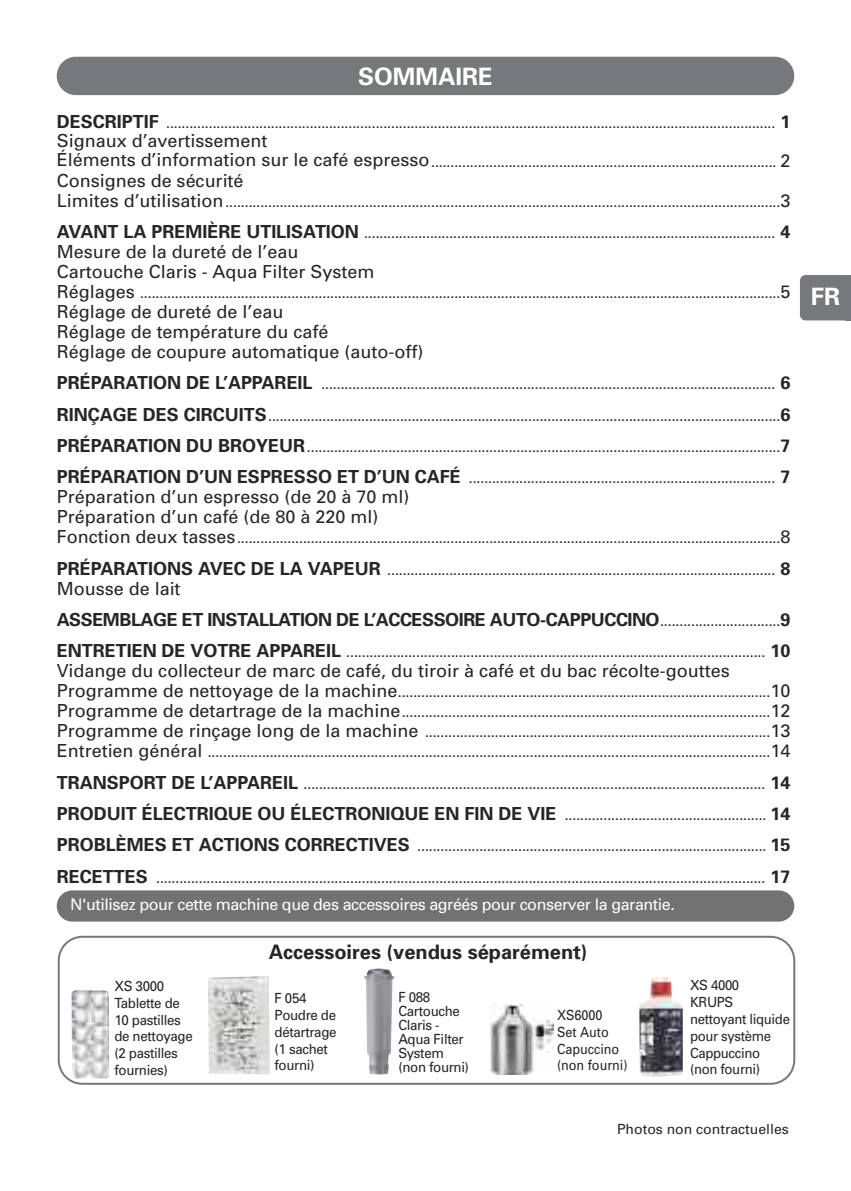
<style>
.page{position:relative;width:851px;height:1191px;background:#fff}
.page>*{position:absolute;margin:0;border:0;box-sizing:border-box;transform-origin:0 0}
.t1{font:700 24px "Univers";color:#fff}
.t2{font:700 20px "Univers";color:#272627}
.t3{font:18px/20px "Univers";color:#272627}
.t4{font:700 18px/31.4px "Univers";letter-spacing:-.025em;color:#272627}
.t5{font:16px "Univers";letter-spacing:-.025em;color:#fff}
.t6{font:14px/20px "Univers";letter-spacing:-.025em;color:#272627;text-align:justify}
.t7{font:14px/16.8px "Univers";letter-spacing:-.025em;color:#272627;scale:.95 1}
.t8{font:14px/16.8px "Univers";letter-spacing:-.025em;color:#272627;scale:.94 1}
.t9{font:14px/16.8px "Univers";color:#272627;scale:.9 1}
.t10{font:14px "Univers";color:#272627}
.s1{font-weight:700;font-size:18px}
.s2{font-size:18px}
.s3{font-weight:400}
.s4{font-weight:400;font-size:14px}
</style>
<div class="page">
<div style="left:845px;top:275px;width:5px;height:45px;background:#76787b"></div>
<div style="left:799px;top:275px;width:51px;height:45px;background:#76787b;border-radius:6px"></div>
<svg style="left:58px;top:935px;width:737px;height:149px"></svg>
<img style="left:639px;top:977px;width:44px;height:100px">
<img style="left:364px;top:968px;width:30px;height:106px">
<img style="left:71px;top:990px;width:38px;height:88px">
<img style="left:208px;top:976px;width:62px;height:98px">
<img style="left:489px;top:1004px;width:64px;height:70px">
<div style="left:57px;top:57px;width:737px;height:38px;background:#76787b;border-radius:19px"></div>
<div style="left:57px;top:890px;width:737px;height:31px;background:#737272;border-radius:16px"></div>
<h1 class="t1" style="left:358px;top:68px;width:136px">SOMMAIRE</h1>
<p class="t6" style="left:57px;top:114px;width:735px"><span class="s1">DESCRIPTIF</span> ............................................................................................................................................................. <span class="s1">1</span></p>
<p class="t3" style="left:57px;top:132px;width:212px">Signaux d’avertissement</p>
<p class="t6" style="left:57px;top:153px;width:735px"><span class="s2">Éléments d’information sur le café espresso</span>......................................................................................... <span class="s2">2</span></p>
<p class="t3" style="left:57px;top:172px;width:188px">Consignes de sécurité</p>
<p class="t6" style="left:57px;top:193px;width:735px"><span class="s2">Limites d’utilisation</span>...............................................................................................................................................<span class="s2">3</span></p>
<p class="t6" style="left:57px;top:224px;width:735px"><span class="s1">AVANT LA PREMIÈRE UTILISATION</span> .......................................................................................................... <span class="s1">4</span></p>
<p class="t3" style="left:57px;top:243px;width:319px">Mesure de la dureté de l’eau<br>Cartouche Claris - Aqua Filter System</p>
<p class="t6" style="left:57px;top:284px;width:735px"><span class="s2">Réglages</span> .....................................................................................................................................................................<span class="s2">5</span></p>
<p class="t3" style="left:57px;top:303px;width:368px">Réglage de dureté de l’eau<br>Réglage de température du café<br>Réglage de coupure automatique (auto-off)</p>
<p class="t6" style="left:57px;top:375px;width:735px"><span class="s1">PRÉPARATION DE L’APPAREIL</span> ..................................................................................................................... <span class="s1">6</span></p>
<p class="t6" style="left:57px;top:407px;width:735px"><span class="s1">RINÇAGE DES CIRCUITS</span>....................................................................................................................................<span class="s1">6</span></p>
<p class="t6" style="left:57px;top:438px;width:735px"><span class="s1">PRÉPARATION DU BROYEUR</span>..........................................................................................................................<span class="s1">7</span></p>
<p class="t6" style="left:57px;top:469px;width:735px"><span class="s1">PRÉPARATION D’UN ESPRESSO ET D’UN CAFÉ</span> ............................................................................... <span class="s1">7</span></p>
<p class="t3" style="left:57px;top:488px;width:354px">Préparation d’un espresso (de 20 à 70 ml)<br>Préparation d’un café (de 80 à 220 ml)</p>
<p class="t6" style="left:57px;top:529px;width:735px"><span class="s2">Fonction deux tasses</span>............................................................................................................................................<span class="s2">8</span></p>
<p class="t6" style="left:57px;top:561px;width:735px"><span class="s1">PRÉPARATIONS AVEC DE LA VAPEUR</span> .................................................................................................... <span class="s1">8</span></p>
<p class="t4" style="left:57px;top:574px;width:735px"><span class="s3">Mousse de lait<br></span>ASSEMBLAGE ET INSTALLATION DE L’ACCESSOIRE AUTO-CAPPUCCINO<span class="s4">...............................</span>9</p>
<p class="t6" style="left:57px;top:643px;width:735px"><span class="s1">ENTRETIEN DE VOTRE APPAREIL</span> ............................................................................................................ <span class="s1">10</span></p>
<p class="t3" style="left:57px;top:662px;width:674px">Vidange du collecteur de marc de café, du tiroir à café et du bac récolte-gouttes</p>
<p class="t6" style="left:57px;top:683px;width:735px"><span class="s2">Programme de nettoyage de la machine</span>................................................................................................<span class="s2">10<br>Programme de detartrage de la machine</span>...............................................................................................<span class="s2">12<br>Programme de rinçage long de la machine</span> .........................................................................................<span class="s2">13<br>Entretien général</span> .................................................................................................................................................<span class="s2">14</span></p>
<p class="t6" style="left:57px;top:775px;width:735px"><span class="s1">TRANSPORT DE L’APPAREIL</span> ....................................................................................................................... <span class="s1">14</span></p>
<p class="t6" style="left:57px;top:806px;width:735px"><span class="s1">PRODUIT ÉLECTRIQUE OU ÉLECTRONIQUE EN FIN DE VIE</span> .................................................... <span class="s1">14</span></p>
<p class="t6" style="left:57px;top:837px;width:735px"><span class="s1">PROBLÈMES ET ACTIONS CORRECTIVES</span> .......................................................................................... <span class="s1">15</span></p>
<p class="t6" style="left:57px;top:869px;width:735px"><span class="s1">RECETTES</span> ............................................................................................................................................................. <span class="s1">17</span></p>
<p class="t5" style="left:70px;top:898px;width:606px">N'utilisez pour cette machine que des accessoires agréés pour conserver la garantie.</p>
<p class="t7" style="left:114px;top:979px;width:84px">XS 3000<br>Tablette de<br>10 pastilles de nettoyage (2 pastilles fournies)</p>
<h2 class="t2" style="left:269px;top:945px;width:320px">Accessoires (vendus séparément)</h2>
<p class="t7" style="left:274px;top:991px;width:67px">F 054<br>Poudre de détartrage (1 sachet fourni)</p>
<p class="t7" style="left:398px;top:991px;width:76px;line-height:14px">F 088<br>Cartouche<br>Claris -<br>Aqua Filter<br>System (non fourni)</p>
<p class="t9" style="left:557px;top:1008px;width:80px">XS6000<br>Set Auto<br>Capuccino (non fourni)</p>
<p class="t8" style="left:690px;top:978px;width:108px">XS 4000<br>KRUPS nettoyant liquide pour système<br>Cappuccino (non fourni)</p>
<p class="t10" style="left:617px;top:1123px;width:173px">Photos non contractuelles</p>
<h1 class="t1" style="left:810px;top:288px;width:31px">FR</h1>
</div>
